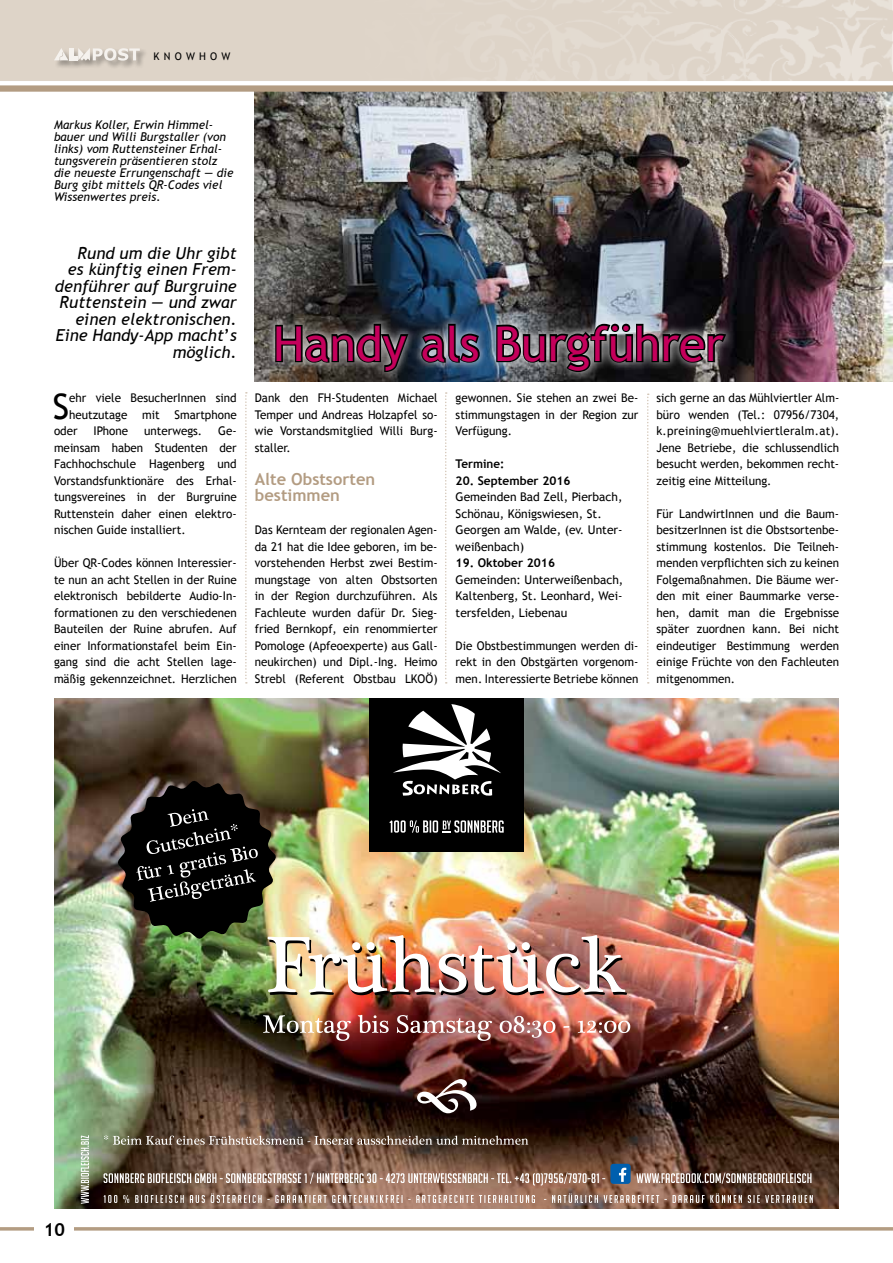
<style>
.page{position:relative;width:893px;height:1263px;background:#fff}
.page>*{position:absolute;margin:0;border:0;box-sizing:border-box;transform-origin:0 0}
.t1{font:48px "Trebuchet MS";color:#c4005b}
.t2{font:35.1px "Trebuchet MS";color:#000}
.t3{font:700 18px "Trebuchet MS";color:#000}
.t4{font:italic 16.5px/16.5px "Trebuchet MS";color:#000;text-align:right}
.t5{font:700 16.5px/16.5px "Trebuchet MS";color:#b39c82}
.t6{font:12px/16.5px "Trebuchet MS";color:#000;text-align:justify}
.t7{font:italic 12px/12px "Trebuchet MS";color:#000}
.t8{font:700 12px "Trebuchet MS";color:#000}
.t9{font:10.5px "Trebuchet MS";color:#000}
.s1{font-style:normal}
</style>
<div class="page">
<img style="left:255px;top:91px;width:638px;height:291px">
<svg style="left:647px;top:393px;width:2px;height:291px"></svg>
<svg style="left:245px;top:392px;width:2px;height:292px"></svg>
<img style="left:266px;top:314px;width:468px;height:67px">
<svg style="left:274px;top:322px;width:136px;height:52px"></svg>
<svg style="left:420px;top:322px;width:62px;height:43px"></svg>
<svg style="left:495px;top:321px;width:233px;height:53px"></svg>
<hr style="left:0;top:1227px;width:893px;height:3px;background:#b39c82">
<div style="left:0;top:0;width:893px;height:85px;background:#ded4c8"></div>
<img style="left:651px;top:0;width:241px;height:81px">
<div style="left:54px;top:48px;width:95px;height:22px;background:#000;opacity:.49"></div>
<svg style="left:54px;top:48px;width:86px;height:13px"></svg>
<div style="left:0;top:81px;width:893px;height:6px;background:#fff"></div>
<div style="left:0;top:85px;width:893px;height:6px;background:#b39c82"></div>
<div style="left:35px;top:1222px;width:39px;height:41px;background:#fff"></div>
<img style="left:54px;top:698px;width:784px;height:510px">
<svg style="left:81px;top:1135px;width:8px;height:69px"></svg>
<div style="left:369px;top:698px;width:155px;height:153px;background:#000"></div>
<svg style="left:104px;top:1193px;width:709px;height:10px"></svg>
<div style="left:610px;top:1164px;width:21px;height:20px;background:#005fae;border-radius:3px"></div>
<svg style="left:104px;top:1168px;width:707px;height:17px"></svg>
<svg style="left:417px;top:1079px;width:60px;height:34px"></svg>
<img style="left:263px;top:1015px;width:367px;height:26px">
<svg style="left:104px;top:1135px;width:424px;height:10px"></svg>
<img style="left:117px;top:704px;width:510px;height:291px">
<svg style="left:445px;top:392px;width:2px;height:292px"></svg>
<p class="t9" style="left:154px;top:51px;width:23px">K nowhow</p>
<p class="t7" style="left:54px;top:118px;width:181px">Markus Koller, Erwin Himmel&shy;bauer und Willi Burgstaller (von links) vom Ruttensteiner Erhal&shy;tungsverein präsentieren stolz die neueste Errungenschaft — die<br>Burg gibt mittels QR-Codes viel<br>Wissenwertes preis.</p>
<h3 class="t4" style="left:55px;top:245px;width:183px">Rund um die Uhr gibt<br>es künftig einen Frem&shy;denführer auf Burgruine<br>Ruttenstein — und zwar einen elektronischen.<br>Eine Handy-App macht<span class="s1">’</span>s möglich.</h3>
<h2 class="t2" style="left:53px;top:386px;width:18px">S</h2>
<p class="t6" style="left:69px;top:390px;width:169px">ehr viele BesucherInnen sind</p>
<p class="t6" style="left:69px;top:406px;width:169px">heutzutage mit Smartphone</p>
<p class="t6" style="left:54px;top:423px;width:25px">oder</p>
<p class="t6" style="left:94px;top:423px;width:36px">IPhone</p>
<p class="t6" style="left:144px;top:423px;width:60px">unterwegs.</p>
<p class="t6" style="left:54px;top:423px;width:184px;text-indent:164px">Ge&shy;meinsam haben Studenten der Fachhochschule Hagenberg und Vorstandsfunktionäre des Erhal&shy;tungsvereines in der Burgruine Ruttenstein daher einen elektro&shy;nischen Guide installiert.</p>
<p class="t6" style="left:54px;top:555px;width:184px">Über QR-Codes können Interessier&shy;te nun an acht Stellen in der Ruine elektronisch bebilderte Audio-In&shy;formationen zu den verschiedenen Bauteilen der Ruine abrufen. Auf einer Informationstafel beim Ein&shy;gang sind die acht Stellen lage&shy;mäßig gekennzeichnet. Herzlichen</p>
<h1 class="t1" style="left:273px;top:315px;width:452px">Handy als Burgführer</h1>
<p class="t6" style="left:255px;top:390px;width:184px">Dank den FH-Studenten Michael Temper und Andreas Holzapfel so&shy;wie Vorstandsmitglied Willi Burg&shy;staller.</p>
<h3 class="t5" style="left:255px;top:471px;width:122px">Alte Obstsorten bestimmen</h3>
<p class="t6" style="left:255px;top:522px;width:184px">Das Kernteam der regionalen Agen&shy;da 21 hat die Idee geboren, im be&shy;vorstehenden Herbst zwei Bestim&shy;mungstage von alten Obstsorten in der Region durchzuführen. Als Fachleute wurden dafür Dr. Sieg&shy;fried Bernkopf, ein renommierter Pomologe (Apfeoexperte) aus Gall&shy;neukirchen) und Dipl.-Ing. Heimo Strebl (Referent Obstbau LKOÖ)</p>
<p class="t6" style="left:456px;top:390px;width:184px">gewonnen. Sie stehen an zwei Be&shy;stimmungstagen in der Region zur Verfügung.</p>
<p class="t8" style="left:456px;top:457px;width:50px">Termine:</p>
<p class="t8" style="left:456px;top:473px;width:116px">20. September 2016</p>
<p class="t6" style="left:456px;top:489px;width:168px;text-align:left">Gemeinden Bad Zell, Pierbach,<br>Schönau, Königswiesen, St.<br>Georgen am Walde, (ev. Unter&shy;weißenbach)</p>
<p class="t8" style="left:456px;top:556px;width:101px">19. Oktober 2016</p>
<p class="t6" style="left:456px;top:571px;width:169px">Gemeinden: Unterweißenbach, Kaltenberg, St. Leonhard, Wei&shy;tersfelden, Liebenau</p>
<p class="t6" style="left:456px;top:637px;width:184px">Die Obstbestimmungen werden di&shy;rekt in den Obstgärten vorgenom&shy;men. Interessierte Betriebe können</p>
<p class="t6" style="left:656px;top:390px;width:184px">sich gerne an das Mühlviertler Alm&shy;büro wenden (Tel.: 07956/7304, k.preining@muehlviertleralm.at).<br>Jene Betriebe, die schlussendlich besucht werden, bekommen recht&shy;zeitig eine Mitteilung.</p>
<p class="t6" style="left:656px;top:505px;width:184px">Für LandwirtInnen und die Baum&shy;besitzerInnen ist die Obstsortenbe&shy;stimmung kostenlos. Die Teilneh&shy;menden verpflichten sich zu keinen Folgemaßnahmen. Die Bäume wer&shy;den mit einer Baummarke verse&shy;hen, damit man die Ergebnisse später zuordnen kann. Bei nicht eindeutiger Bestimmung werden einige Früchte von den Fachleuten mitgenommen.</p>
<h3 class="t3" style="left:44px;top:1218px;width:23px">10</h3>
</div>
